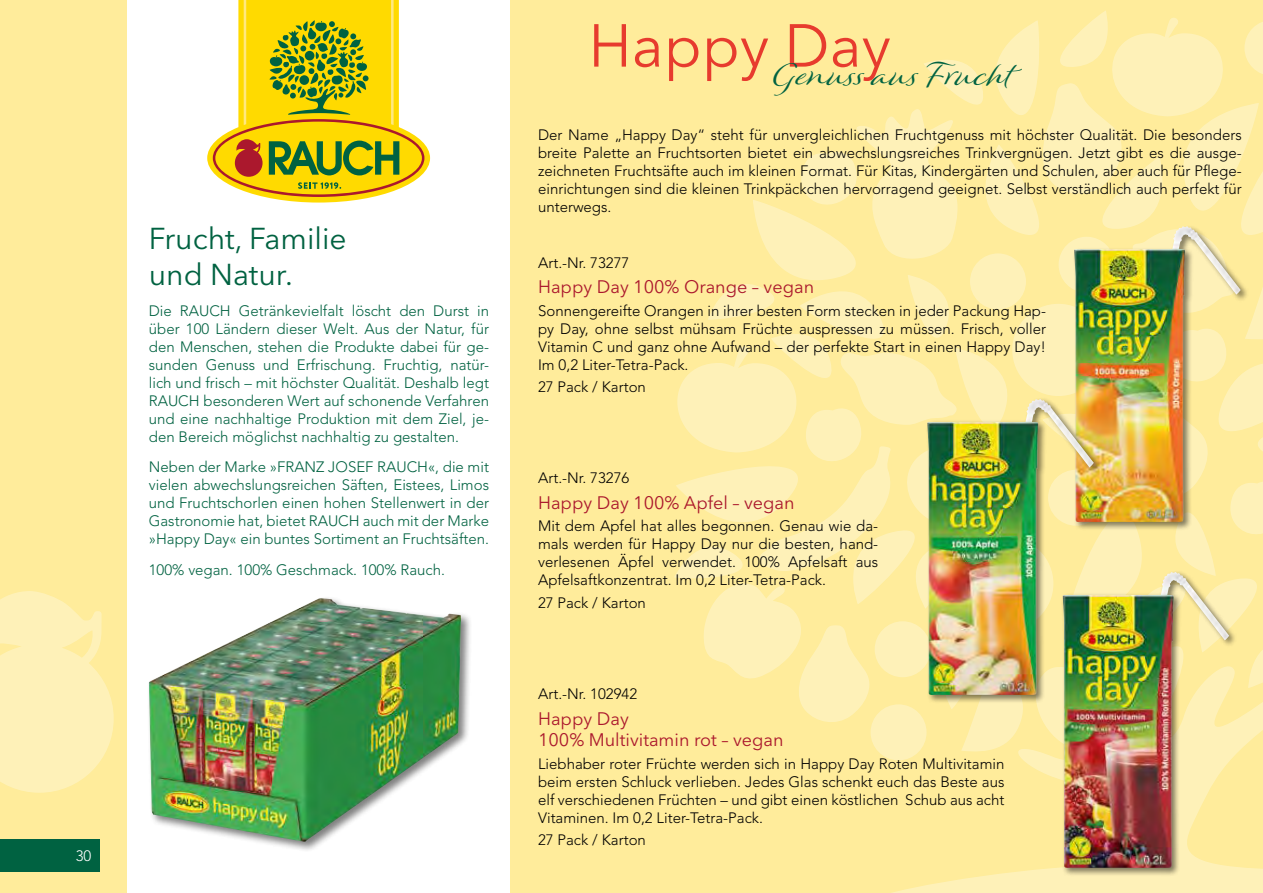
<style>
.page{position:relative;width:1263px;height:893px;background:#ffec9b}
.page>*{position:absolute;margin:0;border:0;box-sizing:border-box;transform-origin:0 0}
.t1{font:60px "Avenir Next LT Pro";color:#e73b2e}
.t2{font:30px/36px "Avenir Next LT Pro";color:#006241}
.t3{font:27px "Winsome";color:#006241;scale:1.1 1}
.t4{font:18px/21.6px "Avenir Next LT Pro";color:#ab182d}
.t5{font:300 15px/18px "Avenir LT Std";color:#000;text-align:justify}
.t6{font:300 15px/18px "Avenir LT Std";color:#006241;text-align:justify}
.t7{font:300 15px "Avenir LT Std";color:#fff}
</style>
<div class="page">
<div style="left:127px;top:0;width:383px;height:893px;background:#fff"></div>
<svg style="left:888px;top:753px;width:375px;height:140px"></svg>
<div style="left:870px;top:704px;width:56px;height:56px;background:#fef1b8;border-radius:50%"></div>
<svg style="left:674px;top:11px;width:589px;height:742px"></svg>
<div style="left:1061px;top:570px;width:176px;height:307px;background:#000;opacity:.5"></div>
<img style="left:1063px;top:572px;width:166px;height:296px">
<div style="left:0;top:839px;width:100px;height:33px;background:#006241"></div>
<svg style="left:207px;top:143px;width:223px;height:60px"></svg>
<svg style="left:213px;top:0;width:211px;height:197px"></svg>
<div style="left:1072px;top:224px;width:177px;height:307px;background:#000;opacity:.5"></div>
<img style="left:1074px;top:226px;width:166px;height:296px">
<div style="left:925px;top:397px;width:177px;height:307px;background:#000;opacity:.5"></div>
<img style="left:927px;top:399px;width:167px;height:296px">
<div style="left:146px;top:596px;width:326px;height:257px;background:#000;opacity:.5"></div>
<img style="left:149px;top:598px;width:312px;height:244px">
<svg style="left:0;top:591px;width:114px;height:202px"></svg>
<p class="t7" style="left:76px;top:847px;width:17px">30</p>
<h2 class="t2" style="left:149px;top:220px;width:199px">Frucht, Familie und Natur.</h2>
<p class="t6" style="left:149px;top:301px;width:342px">Die RAUCH Getränkevielfalt löscht den Durst in über 100 Ländern dieser Welt. Aus der Natur, für den Menschen, stehen die Produkte dabei für ge&shy;sunden Genuss und Erfrischung. Fruchtig, natür&shy;lich und frisch – mit höchster Qualität. Deshalb legt RAUCH besonderen Wert auf schonende Verfahren und eine nachhaltige Produktion mit dem Ziel, je&shy;den Bereich möglichst nachhaltig zu gestalten.</p>
<p class="t6" style="left:149px;top:458px;width:342px">Neben der Marke »FRANZ JOSEF RAUCH«, die mit vielen abwechslungsreichen Säften, Eistees, Limos und Fruchtschorlen einen hohen Stellenwert in der Gastronomie hat, bietet RAUCH auch mit der Marke »Happy Day« ein buntes Sortiment an Fruchtsäften.</p>
<p class="t6" style="left:149px;top:561px;width:298px">100% vegan. 100% Geschmack. 100% Rauch.</p>
<h1 class="t1" style="left:588px;top:10px;width:304px">Happy Day</h1>
<h3 class="t3" style="left:774px;top:59px;width:220px">Genuss aus Frucht</h3>
<p class="t5" style="left:538px;top:126px;width:705px">Der Name „Happy Day“ steht für unvergleichlichen Fruchtgenuss mit höchster Qualität. Die besonders breite Palette an Fruchtsorten bietet ein abwechslungsreiches Trinkvergnügen. Jetzt gibt es die ausge&shy;zeichneten Fruchtsäfte auch im kleinen Format. Für Kitas, Kindergärten und Schulen, aber auch für Pflege&shy;einrichtungen sind die kleinen Trinkpäckchen hervorragend geeignet. Selbst verständlich auch perfekt für unterwegs.</p>
<p class="t5" style="left:538px;top:253px;width:93px">Art.-Nr. 73277</p>
<p class="t4" style="left:538px;top:276px;width:278px">Happy Day 100% Orange – vegan</p>
<p class="t5" style="left:538px;top:302px;width:509px">Sonnengereifte Orangen in ihrer besten Form stecken in jeder Packung Hap&shy;py Day, ohne selbst mühsam Früchte auspressen zu müssen. Frisch, voller Vitamin C und ganz ohne Aufwand – der perfekte Start in einen Happy Day!<br>Im 0,2 Liter-Tetra-Pack.</p>
<p class="t5" style="left:538px;top:378px;width:109px">27 Pack / Karton</p>
<p class="t5" style="left:538px;top:469px;width:93px">Art.-Nr. 73276</p>
<p class="t4" style="left:538px;top:492px;width:258px">Happy Day 100% Apfel – vegan</p>
<p class="t5" style="left:538px;top:517px;width:342px">Mit dem Apfel hat alles begonnen. Genau wie da&shy;mals werden für Happy Day nur die besten, hand&shy;verlesenen Äpfel verwendet. 100% Apfelsaft aus Apfelsaftkonzentrat. Im 0,2 Liter-Tetra-Pack.</p>
<p class="t5" style="left:538px;top:593px;width:109px">27 Pack / Karton</p>
<p class="t5" style="left:538px;top:685px;width:101px">Art.-Nr. 102942</p>
<p class="t4" style="left:538px;top:708px;width:247px">Happy Day<br>100% Multivitamin rot – vegan</p>
<p class="t5" style="left:538px;top:754px;width:468px">Liebhaber roter Früchte werden sich in Happy Day Roten Multivitamin beim ersten Schluck verlieben. Jedes Glas schenkt euch das Beste aus elf verschiedenen Früchten – und gibt einen köstlichen Schub aus acht Vitaminen. Im 0,2 Liter-Tetra-Pack.</p>
<p class="t5" style="left:538px;top:831px;width:109px">27 Pack / Karton</p>
</div>
